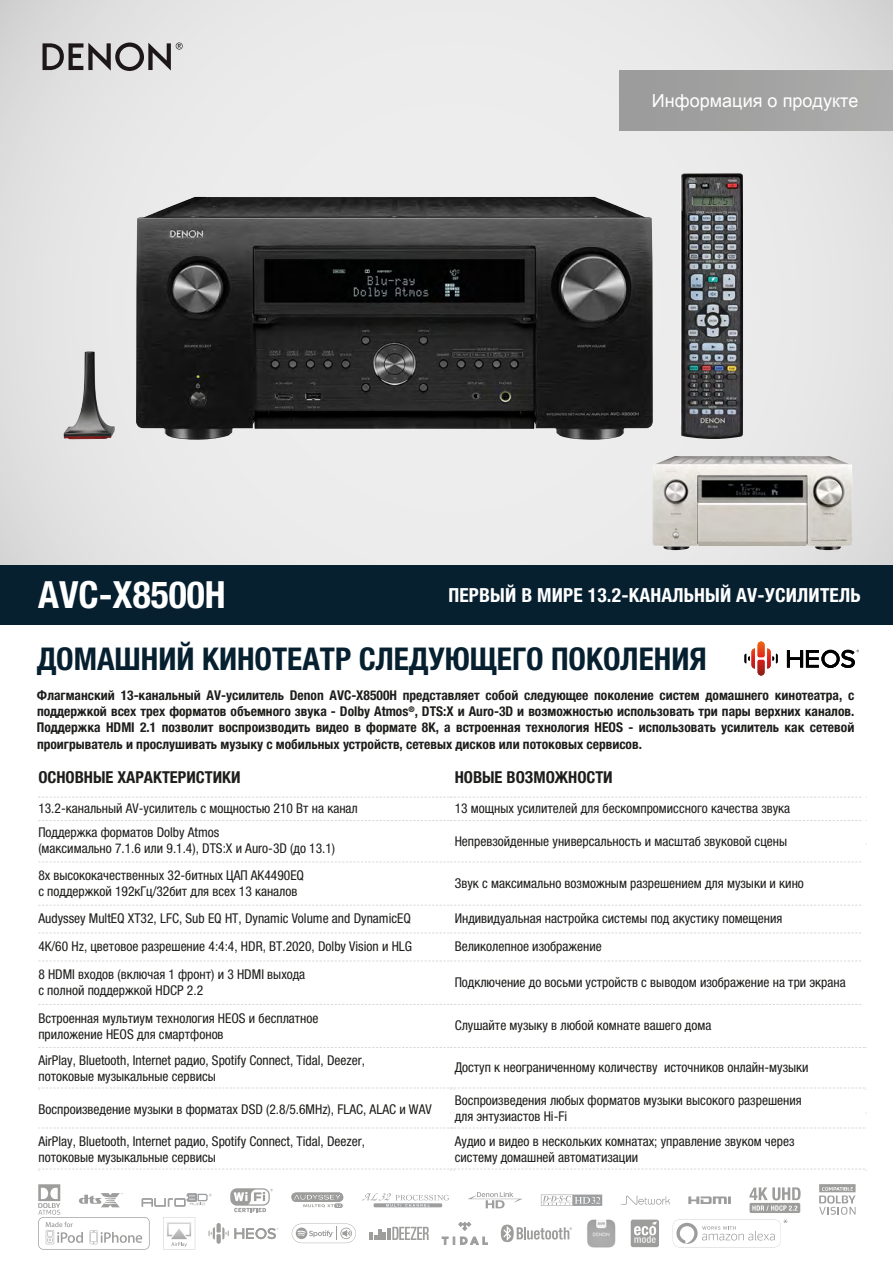
<style>
.page{position:relative;width:893px;height:1263px;background:#fff}
.page>*{position:absolute;margin:0;border:0;box-sizing:border-box;transform-origin:0 0}
.t1{font:700 condensed 37.5px "Helvetica Neue LTW1 G";color:#fff}
.t2{font:700 condensed 31.5px "Helvetica Neue LTW1 G";color:#062030}
.t3{font:700 condensed 19.5px "Helvetica Neue LTW1 G";letter-spacing:.01em;color:#fff}
.t4{font:18px "Arial";letter-spacing:.005em;color:#fff}
.t5{font:700 condensed 16.5px "Helvetica Neue LTW1 G";color:#1d1d1b}
.t6{font:condensed 13.5px/27.6px "Helvetica Neue LTW1 G";color:#1d1d1b}
.t7{font:700 condensed 13.5px/16.2px "Helvetica Neue LTW1 G";color:#1d1d1b;text-align:justify}
</style>
<div class="page">
<svg style="left:0;top:0;width:893px;height:565px;background:#e6e6e6"></svg>
<svg style="left:43px;top:43px;width:140px;height:28px;background:#9a9798"></svg>
<svg style="left:38px;top:797px;width:828px;height:1px"></svg>
<svg style="left:38px;top:820px;width:828px;height:1px"></svg>
<svg style="left:38px;top:861px;width:823px;height:1px"></svg>
<svg style="left:38px;top:1047px;width:829px;height:1px"></svg>
<svg style="left:38px;top:905px;width:823px;height:1px"></svg>
<svg style="left:38px;top:932px;width:823px;height:1px"></svg>
<svg style="left:38px;top:960px;width:823px;height:1px"></svg>
<svg style="left:38px;top:1004px;width:823px;height:1px"></svg>
<svg style="left:38px;top:1087px;width:829px;height:3px"></svg>
<svg style="left:38px;top:1168px;width:829px;height:3px"></svg>
<svg style="left:38px;top:1127px;width:827px;height:1px"></svg>
<svg style="left:744px;top:641px;width:34px;height:34px"></svg>
<svg style="left:787px;top:650px;width:72px;height:18px"></svg>
<svg style="left:369px;top:1227px;width:60px;height:13px"></svg>
<svg style="left:468px;top:1192px;width:54px;height:16px"></svg>
<svg style="left:621px;top:1195px;width:49px;height:10px"></svg>
<svg style="left:688px;top:1196px;width:43px;height:8px"></svg>
<svg style="left:501px;top:1224px;width:71px;height:18px"></svg>
<svg style="left:292px;top:1223px;width:64px;height:20px"></svg>
<svg style="left:442px;top:1222px;width:45px;height:22px"></svg>
<div style="left:631px;top:1219px;width:28px;height:28px;background:#9d9d9c;border-radius:2px"></div>
<svg style="left:634px;top:1221px;width:23px;height:22px"></svg>
<svg style="left:38px;top:1184px;width:240px;height:66px"></svg>
<img style="left:587px;top:1219px;width:29px;height:29px">
<svg style="left:749px;top:1187px;width:52px;height:26px"></svg>
<svg style="left:819px;top:1184px;width:36px;height:31px"></svg>
<svg style="left:291px;top:1192px;width:52px;height:16px"></svg>
<svg style="left:362px;top:1193px;width:87px;height:14px"></svg>
<svg style="left:541px;top:1194px;width:61px;height:12px"></svg>
<img style="left:652px;top:456px;width:200px;height:94px">
<img style="left:64px;top:173px;width:679px;height:267px">
<svg style="left:673px;top:1219px;width:114px;height:28px"></svg>
<img style="left:619px;top:71px;width:274px;height:59px">
<div style="left:0;top:565px;width:893px;height:59px;background:#062030"></div>
<h3 class="t4" style="left:652px;top:89px;width:208px">Информация о продукте</h3>
<h1 class="t1" style="left:38px;top:572px;width:189px">AVC-X8500H</h1>
<h3 class="t3" style="left:448px;top:584px;width:414px">ПЕРВЫЙ В МИРЕ 13.2-КАНАЛЬНЫЙ AV-УСИЛИТЕЛЬ</h3>
<h2 class="t2" style="left:37px;top:640px;width:671px">ДОМАШНИЙ КИНОТЕАТР СЛЕДУЮЩЕГО ПОКОЛЕНИЯ</h2>
<p class="t7" style="left:37px;top:687px;width:819px">Флагманский 13-канальный AV-усилитель Denon AVC-X8500H представляет собой следующее поколение систем домашнего кинотеатра, с поддержкой всех трех форматов объемного звука - Dolby Atmos<sup>®</sup>, DTS:X и Auro-3D и возможностью использовать три пары верхних каналов.<br>Поддержка HDMI 2.1 позволит воспроизводить видео в формате 8К, а встроенная технология HEOS - использовать усилитель как сетевой проигрыватель и прослушивать музыку с мобильных устройств, сетевых дисков или потоковых сервисов.</p>
<p class="t5" style="left:38px;top:767px;width:204px">ОСНОВНЫЕ ХАРАКТЕРИСТИКИ</p>
<p class="t5" style="left:455px;top:767px;width:160px">НОВЫЕ ВОЗМОЖНОСТИ</p>
<p class="t6" style="left:38px;top:797px;width:321px;line-height:23.4px">13.2-канальный AV-усилитель с мощностью 210 Вт на канал<br>Поддержка форматов Dolby Atmos</p>
<p class="t6" style="left:38px;top:834px;width:298px">(максимально 7.1.6 или 9.1.4), DTS:X и Auro-3D (до 13.1)<br>8x высококачественных 32-битных ЦАП AK4490EQ</p>
<p class="t6" style="left:38px;top:878px;width:375px">с поддержкой 192кГц/32бит для всех 13 каналов<br>Audyssey MultEQ XT32, LFC, Sub EQ HT, Dynamic Volume and DynamicEQ 4K/60 Hz, цветовое разрешение 4:4:4, HDR, BT.2020, Dolby Vision и HLG 8 HDMI входов (включая 1 фронт) и 3 HDMI выхода</p>
<p class="t6" style="left:38px;top:977px;width:282px">с полной поддержкой HDCP 2.2<br>Встроенная мультиум технология HEOS и бесплатное</p>
<p class="t6" style="left:38px;top:1021px;width:328px;line-height:25.8px">приложение HEOS для смартфонов<br>AirPlay, Bluetooth, Internet радио, Spotify Connect, Tidal, Deezer,</p>
<p class="t6" style="left:38px;top:1062px;width:179px">потоковые музыкальные сервисы</p>
<p class="t6" style="left:455px;top:795px;width:337px">13 мощных усилителей для бескомпромиссного качества звука</p>
<p class="t6" style="left:455px;top:827px;width:334px">Непревзойденные универсальность и масштаб звуковой сцены</p>
<p class="t6" style="left:455px;top:869px;width:351px">Звук с максимально возможным разрешением для музыки и кино</p>
<p class="t6" style="left:455px;top:905px;width:329px">Индивидуальная настройка системы под акустику помещения<br>Великолепное изображение</p>
<p class="t6" style="left:455px;top:968px;width:393px">Подключение до восьми устройств с выводом изображение на три экрана</p>
<p class="t6" style="left:455px;top:1011px;width:258px">Слушайте музыку в любой комнате вашего дома</p>
<p class="t6" style="left:455px;top:1053px;width:355px">Доступ к неограниченному количеству источников онлайн-музыки</p>
<p class="t6" style="left:38px;top:1095px;width:395px">Воспроизведение музыки в форматах DSD (2.8/5.6MHz), FLAC, ALAC и WAV</p>
<p class="t6" style="left:38px;top:1133px;width:328px;line-height:16.2px">AirPlay, Bluetooth, Internet радио, Spotify Connect, Tidal, Deezer, потоковые музыкальные сервисы</p>
<p class="t6" style="left:455px;top:1092px;width:348px;line-height:16.2px">Воспроизведения любых форматов музыки высокого разрешения для энтузиастов Hi-Fi</p>
<p class="t6" style="left:455px;top:1133px;width:341px;line-height:16.2px">Аудио и видео в нескольких комнатах; управление звуком через систему домашней автоматизации</p>
</div>
